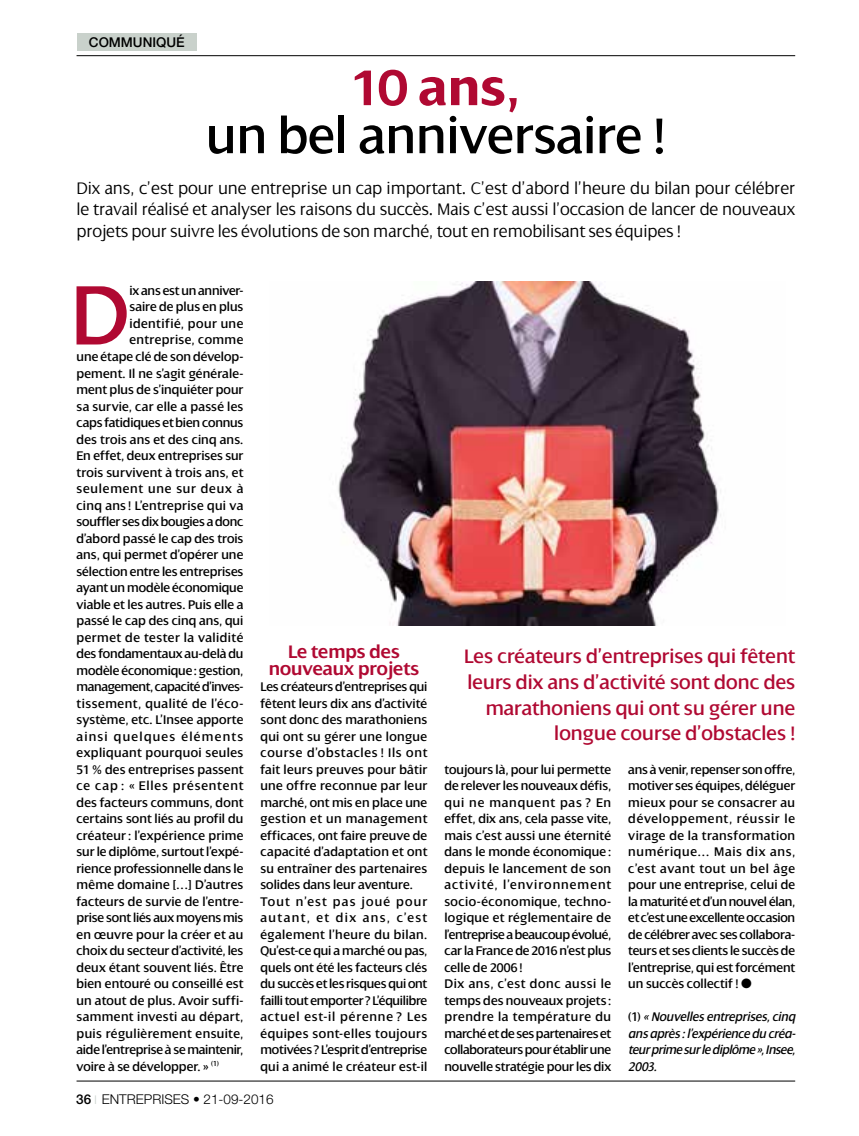
<style>
.page{position:relative;width:859px;height:1136px;background:#fff}
.page>*{position:absolute;margin:0;border:0;box-sizing:border-box;transform-origin:0 0}
.t1{font:90.9px "Dialog";color:#b00932}
.t2{font:54px "Dialog";color:#000}
.t3{font:700 54px "Dialog";color:#b00932}
.t4{font:21px/25.5px "Dialog";color:#b00932;text-align:right}
.t5{font:600 19.5px/16.5px "Dialog";color:#b00932;text-align:center}
.t6{font:300 18px/21.6px "Dialog";letter-spacing:-.01em;color:#000;text-align:justify}
.t7{font:13.5px/16.5px "Dialog";letter-spacing:.005em;color:#000}
.t8{font:italic 13.5px/16.5px "Dialog";letter-spacing:-.02em;color:#000;text-align:justify}
.t9{font:13.5px "Dialog";letter-spacing:-.015em;color:#000}
.t10{font:13.5px "Dialog";letter-spacing:-.02em;color:#000}
.t11{font:13.5px "Dialog";letter-spacing:.025em;color:#000}
.t12{font:13.5px "Dialog";letter-spacing:.035em;color:#000}
.t13{font:13.5px "Dialog";letter-spacing:.03em;color:#000}
.t14{font:13.5px "Dialog";letter-spacing:-.03em;color:#000}
.t15{font:300 13.5px "Helvetica Neue";color:#000}
.t16{font:13.5px "Dialog";letter-spacing:.06em;color:#000}
.t17{font:13.5px "Dialog";letter-spacing:.09em;color:#000}
.t18{font:13.5px "Dialog";letter-spacing:.055em;color:#000}
.t19{font:500 13.5px "Helvetica Neue";color:#000}
.s1{font-weight:500}
.s2{font-size:12px;color:#c9d1cb}
.s3{font-style:normal}
</style>
<div class="page">
<img style="left:338px;top:281px;width:383px;height:344px">
<hr style="left:77px;top:55px;width:718px;height:1px;background:#000">
<hr style="left:77px;top:1080px;width:718px;height:1px;background:#000">
<div style="left:77px;top:33px;width:119px;height:17px;background:#c9d1cb"></div>
<p class="t19" style="left:89px;top:34px;width:97px">COMMUNIQUÉ</p>
<h2 class="t3" style="left:352px;top:58px;width:169px">10 ans,</h2>
<h2 class="t2" style="left:206px;top:107px;width:461px">un bel anniversaire !</h2>
<p class="t6" style="left:77px;top:177px;width:720px">Dix ans, c’est pour une entreprise un cap important. C’est d’abord l’heure du bilan pour célébrer le travail réalisé et analyser les raisons du succès. Mais c’est aussi l’occasion de lancer de nouveaux projets pour suivre les évolutions de son marché, tout en remobilisant ses équipes !</p>
<h1 class="t1" style="left:71px;top:266px;width:60px">D</h1>
<p class="t10" style="left:129px;top:283px;width:116px">ix ans est un anniver-</p>
<p class="t7" style="left:129px;top:299px;width:116px">saire de plus en plus</p>
<p class="t13" style="left:129px;top:316px;width:116px">identifié, pour une</p>
<p class="t11" style="left:129px;top:333px;width:116px">entreprise, comme</p>
<p class="t7" style="left:77px;top:348px;width:168px">une étape clé de son dévelop-</p>
<p class="t7" style="left:77px;top:365px;width:168px">pement. Il ne s’agit générale-</p>
<p class="t7" style="left:77px;top:381px;width:168px">ment plus de s’inquiéter pour</p>
<p class="t7" style="left:77px;top:398px;width:168px">sa survie, car elle a passé les</p>
<p class="t9" style="left:77px;top:415px;width:168px">caps fatidiques et bien connus</p>
<p class="t7" style="left:77px;top:431px;width:168px">des trois ans et des cinq ans.</p>
<p class="t7" style="left:77px;top:447px;width:168px">En effet, deux entreprises sur</p>
<p class="t7" style="left:77px;top:464px;width:168px">trois survivent à trois ans, et</p>
<p class="t18" style="left:77px;top:481px;width:168px">seulement une sur deux à</p>
<p class="t7" style="left:77px;top:497px;width:168px">cinq ans ! L’entreprise qui va</p>
<p class="t10" style="left:77px;top:514px;width:168px">souffler ses dix bougies a donc</p>
<p class="t7" style="left:77px;top:530px;width:168px">d’abord passé le cap des trois</p>
<p class="t7" style="left:77px;top:546px;width:168px">ans, qui permet d’opérer une</p>
<p class="t7" style="left:77px;top:563px;width:168px">sélection entre les entreprises</p>
<p class="t7" style="left:77px;top:579px;width:168px">ayant un modèle économique</p>
<p class="t7" style="left:77px;top:596px;width:168px">viable et les autres. Puis elle a</p>
<p class="t7" style="left:77px;top:612px;width:168px">passé le cap des cinq ans, qui</p>
<p class="t12" style="left:77px;top:630px;width:168px">permet de tester la validité</p>
<p class="t9" style="left:77px;top:646px;width:168px">des fondamentaux au-delà du</p>
<p class="t7" style="left:77px;top:662px;width:168px">modèle économique: gestion,</p>
<p class="t14" style="left:77px;top:679px;width:168px">management, capacité d’inves-</p>
<p class="t12" style="left:77px;top:696px;width:168px">tissement, qualité de l’éco-</p>
<p class="t7" style="left:77px;top:711px;width:168px">système, etc. L’Insee apporte</p>
<p class="t17" style="left:77px;top:729px;width:168px">ainsi quelques éléments</p>
<p class="t13" style="left:77px;top:745px;width:168px">expliquant pourquoi seules</p>
<p class="t7" style="left:77px;top:761px;width:168px">51 % des entreprises passent</p>
<p class="t16" style="left:77px;top:778px;width:168px">ce cap : « Elles présentent</p>
<p class="t7" style="left:77px;top:794px;width:168px">des facteurs communs, dont</p>
<p class="t7" style="left:77px;top:810px;width:168px">certains sont liés au profil du</p>
<p class="t7" style="left:77px;top:827px;width:168px">créateur: l’expérience prime</p>
<p class="t7" style="left:77px;top:843px;width:168px">sur le diplôme, surtout l’expé-</p>
<p class="t7" style="left:77px;top:860px;width:168px">rience professionnelle dans le</p>
<p class="t7" style="left:77px;top:876px;width:168px">même domaine […] D’autres</p>
<p class="t7" style="left:77px;top:893px;width:168px">facteurs de survie de l’entre-</p>
<p class="t9" style="left:77px;top:910px;width:168px">prise sont liés aux moyens mis</p>
<p class="t7" style="left:77px;top:926px;width:168px">en œuvre pour la créer et au</p>
<p class="t7" style="left:77px;top:942px;width:168px">choix du secteur d’activité, les</p>
<p class="t7" style="left:77px;top:959px;width:168px">deux étant souvent liés. Être</p>
<p class="t7" style="left:77px;top:975px;width:168px">bien entouré ou conseillé est</p>
<p class="t7" style="left:77px;top:992px;width:168px">un atout de plus. Avoir suffi-</p>
<p class="t11" style="left:77px;top:1009px;width:168px">samment investi au départ,</p>
<p class="t11" style="left:77px;top:1026px;width:168px">puis régulièrement ensuite,</p>
<p class="t10" style="left:77px;top:1042px;width:168px">aide l’entreprise à se maintenir,</p>
<p class="t7" style="left:77px;top:1058px;width:144px">voire à se développer. » <sup>(1)</sup></p>
<h3 class="t5" style="left:269px;top:643px;width:152px">Le temps des nouveaux projets</h3>
<p class="t7" style="left:260px;top:678px;width:168px">Les créateurs d’entreprises qui fêtent leurs dix ans d’activité sont donc des marathoniens qui ont su gérer une longue course d’obstacles ! Ils ont fait leurs preuves pour bâtir une offre reconnue par leur marché, ont mis en place une gestion et un management efficaces, ont faire preuve de capacité d’adaptation et ont su entraîner des partenaires solides dans leur aventure.<br>Tout n’est pas joué pour autant, et dix ans, c’est également l’heure du bilan.<br>Qu’est-ce qui a marché ou pas, quels ont été les facteurs clés du succès et les risques qui ont failli tout emporter? L’équilibre actuel est-il pérenne ? Les équipes sont-elles toujours motivées? L’esprit d’entreprise qui a animé le créateur est-il</p>
<p class="t15" style="left:76px;top:1090px;width:199px"><span class="s1">36</span> <span class="s2">l</span> ENTREPRISES • 21-09-2016</p>
<h3 class="t4" style="left:464px;top:644px;width:333px">Les créateurs d’entreprises qui fêtent leurs dix ans d’activité sont donc des marathoniens qui ont su gérer une longue course d’obstacles !</h3>
<p class="t7" style="left:444px;top:761px;width:168px">toujours là, pour lui permette de relever les nouveaux défis, qui ne manquent pas ? En effet, dix ans, cela passe vite, mais c’est aussi une éternité dans le monde économique : depuis le lancement de son activité, l’environnement socio-économique, techno&shy;logique et réglementaire de l’entreprise a beaucoup évolué, car la France de 2016 n’est plus celle de 2006!<br>Dix ans, c’est donc aussi le temps des nouveaux projets : prendre la température du marché et de ses partenaires et collaborateurs pour établir une nouvelle stratégie pour les dix</p>
<p class="t7" style="left:628px;top:761px;width:168px;text-align:justify">ans à venir, repenser son offre, motiver ses équipes, déléguer mieux pour se consacrer au développement, réussir le virage de la transformation numérique… Mais dix ans, c’est avant tout un bel âge pour une entreprise, celui de la maturité et d’un nouvel élan, et c’est une excellente occasion de célébrer avec ses collabora&shy;teurs et ses clients le succès de l’entreprise, qui est forcément un succès collectif ! ●</p>
<p class="t8" style="left:628px;top:1008px;width:169px"><span class="s3">(1)</span> « Nouvelles entreprises, cinq ans après : l’expérience du créa&shy;teur prime sur le diplôme», Insee, 2003.</p>
</div>
